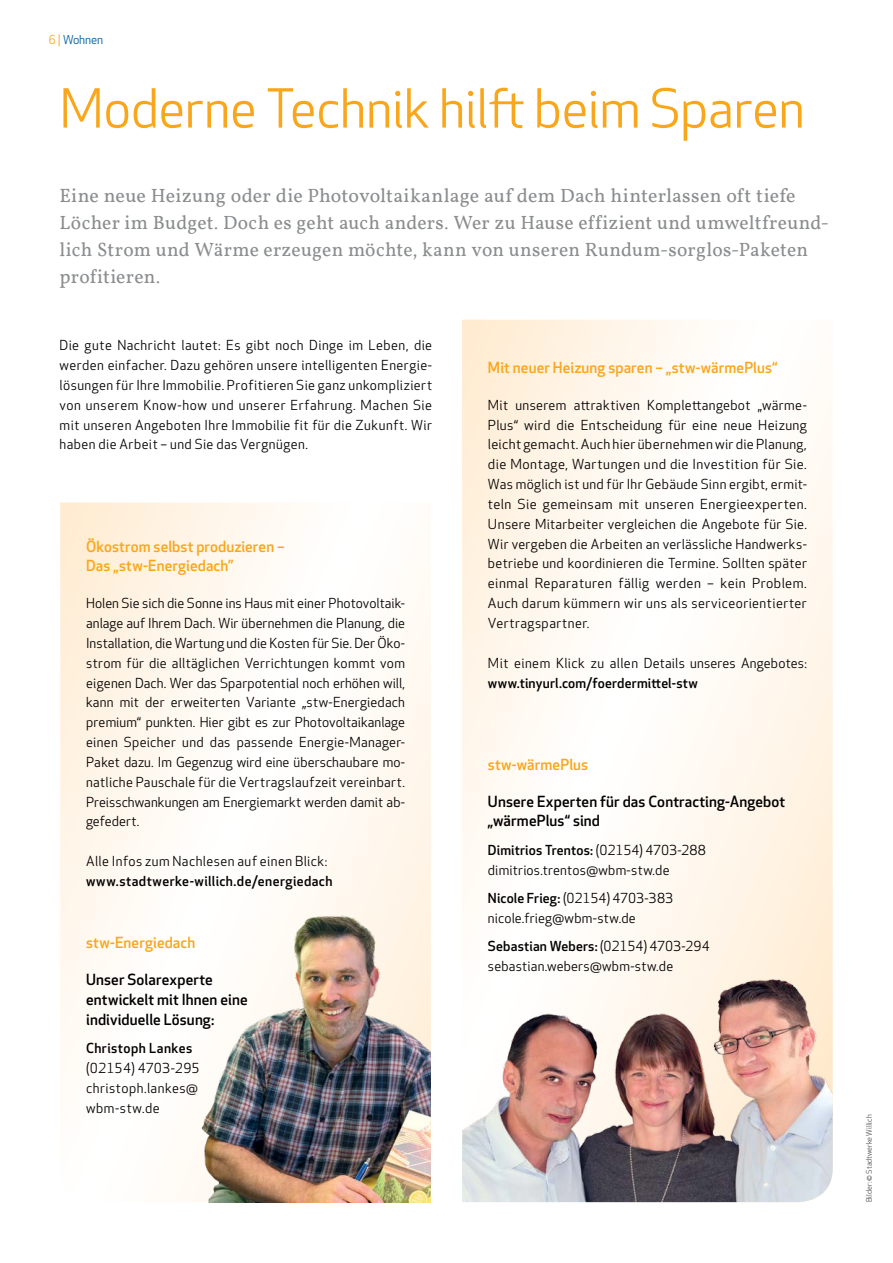
<style>
.page{position:relative;width:893px;height:1263px;background:#fff}
.page>*{position:absolute;margin:0;border:0;box-sizing:border-box;transform-origin:0 0}
.t1{font:52.5px "Apex New";letter-spacing:-.01em;color:#faa61a}
.t2{font:19.5px/27px "Vollkorn";letter-spacing:.01em;color:#8a8c8e}
.t3{font:500 15px/19.8px "Apex New";letter-spacing:.01em;color:#000}
.t4{font:500 15px/19.8px "Apex New";letter-spacing:.01em;color:#faa61a}
.t5{font:13.5px/19.8px "Apex New";letter-spacing:.025em;color:#000}
.t6{font:500 13.5px "Apex New";letter-spacing:.03em;color:#000}
.t7{font:12px "Apex New";letter-spacing:-.01em;color:#005ea1}
.t8{font:7.5px "Apex New";color:#4d4d4f}
.s1{color:#faa61a}
.s2{font-weight:500}
</style>
<div class="page">
<svg style="left:462px;top:320px;width:371px;height:637px"></svg>
<img style="left:462px;top:957px;width:371px;height:245px">
<svg style="left:60px;top:502px;width:371px;height:700px"></svg>
<img style="left:194px;top:884px;width:237px;height:318px">
<p class="t7" style="left:49px;top:32px;width:56px"><span class="s1">6 |</span> Wohnen</p>
<h1 class="t1" style="left:60px;top:75px;width:747px">Moderne Technik hilft beim Sparen</h1>
<p class="t2" style="left:60px;top:182px;width:771px">Eine neue Heizung oder die Photovoltaikanlage auf dem Dach hinterlassen oft tiefe Löcher im Budget. Doch es geht auch anders. Wer zu Hause effizient und umweltfreund&shy;lich Strom und Wärme erzeugen möchte, kann von unseren Rundum-sorglos-Paketen profitieren.</p>
<p class="t5" style="left:60px;top:335px;width:374px;text-align:justify">Die gute Nachricht lautet: Es gibt noch Dinge im Leben, die werden einfacher. Dazu gehören unsere intelligenten Energie&shy;lösungen für Ihre Immobilie. Profitieren Sie ganz unkompliziert von unserem Know-how und unserer Erfahrung. Machen Sie mit unseren Angeboten Ihre Immobilie fit für die Zukunft. Wir haben die Arbeit – und Sie das Vergnügen.</p>
<p class="t4" style="left:86px;top:536px;width:200px">Ökostrom selbst produzieren –<br>Das „stw-Energiedach”</p>
<p class="t5" style="left:86px;top:593px;width:320px;text-align:justify">Holen Sie sich die Sonne ins Haus mit einer Photovoltaik&shy;anlage auf Ihrem Dach. Wir übernehmen die Planung, die Installation, die Wartung und die Kosten für Sie. Der Öko&shy;strom für die alltäglichen Verrichtungen kommt vom eigenen Dach. Wer das Sparpotential noch erhöhen will, kann mit der erweiterten Variante „stw-Energiedach premium“ punkten. Hier gibt es zur Photovoltaikanlage einen Speicher und das passende Energie-Manager-Paket dazu. Im Gegenzug wird eine überschaubare mo&shy;natliche Pauschale für die Vertragslaufzeit vereinbart.<br>Preisschwankungen am Energiemarkt werden damit ab&shy;gefedert.</p>
<p class="t5" style="left:86px;top:851px;width:243px">Alle Infos zum Nachlesen auf einen Blick:</p>
<p class="t6" style="left:86px;top:872px;width:248px">www.stadtwerke-willich.de/energiedach</p>
<p class="t4" style="left:86px;top:933px;width:111px">stw-Energiedach</p>
<p class="t3" style="left:86px;top:969px;width:163px">Unser Solarexperte entwickelt mit Ihnen eine individuelle Lösung:</p>
<p class="t6" style="left:86px;top:1039px;width:108px">Christoph Lankes</p>
<p class="t5" style="left:86px;top:1058px;width:115px">(02154) 4703-295 christoph.lankes@ wbm-stw.de</p>
<p class="t4" style="left:488px;top:357px;width:291px">Mit neuer Heizung sparen – „stw-wärmePlus“</p>
<p class="t5" style="left:488px;top:395px;width:320px;text-align:justify">Mit unserem attraktiven Komplettangebot „wärme-Plus“ wird die Entscheidung für eine neue Heizung leicht gemacht. Auch hier übernehmen wir die Planung, die Montage, Wartungen und die Investition für Sie.<br>Was möglich ist und für Ihr Gebäude Sinn ergibt, ermit&shy;teln Sie gemeinsam mit unseren Energieexperten.<br>Unsere Mitarbeiter vergleichen die Angebote für Sie.<br>Wir vergeben die Arbeiten an verlässliche Handwerks&shy;betriebe und koordinieren die Termine. Sollten später einmal Reparaturen fällig werden – kein Problem.<br>Auch darum kümmern wir uns als serviceorientierter Vertragspartner.</p>
<p class="t5" style="left:488px;top:653px;width:320px">Mit einem Klick zu allen Details unseres Angebotes:</p>
<p class="t6" style="left:488px;top:673px;width:211px">www.tinyurl.com/foerdermittel-stw</p>
<p class="t4" style="left:488px;top:754px;width:102px">stw-wärmePlus</p>
<p class="t3" style="left:488px;top:791px;width:299px">Unsere Experten für das Contracting-Angebot „wärmePlus“ sind</p>
<p class="t5" style="left:488px;top:840px;width:219px"><span class="s2">Dimitrios Trentos:</span> (02154) 4703-288 dimitrios.trentos@wbm-stw.de</p>
<p class="t5" style="left:488px;top:888px;width:187px"><span class="s2">Nicole Frieg:</span> (02154) 4703-383 nicole.frieg@wbm-stw.de</p>
<p class="t5" style="left:488px;top:936px;width:223px"><span class="s2">Sebastian Webers:</span> (02154) 4703-294 sebastian.webers@wbm-stw.de</p>
<p class="t8" style="left:864px;top:1202px;width:89px;rotate:-90deg">Bilder: © Stadtwerke Willich</p>
</div>
